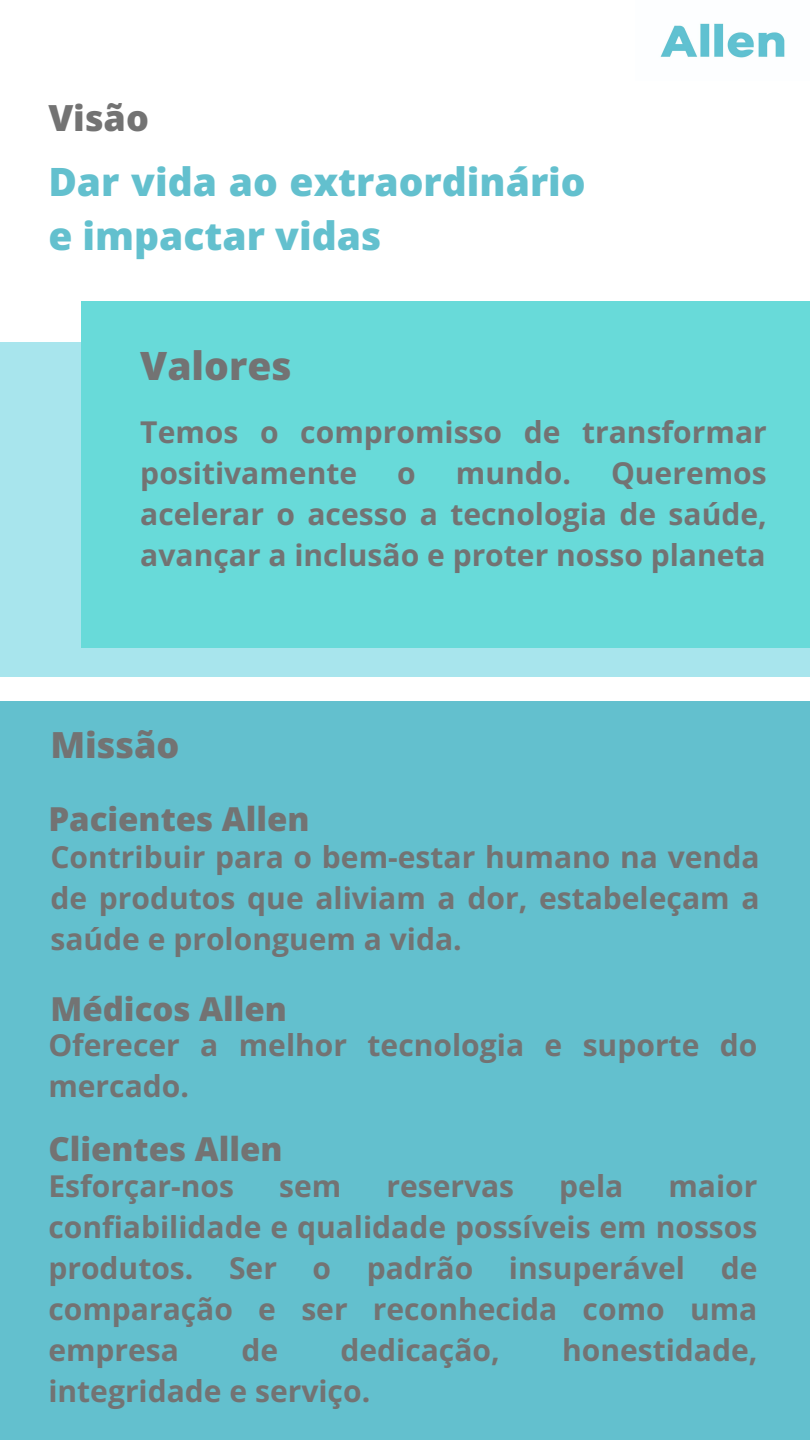
<style>
.page{position:relative;width:810px;height:1440px;background:#fff}
.page>*{position:absolute;margin:0;border:0;box-sizing:border-box;transform-origin:0 0}
.t1{font:800 39px/54px "Open Sans";color:#63c0ce}
.t2{font:800 39px "Open Sans";color:#737373}
.t3{font:800 36px "Open Sans";color:#737373}
.t4{font:800 33px "Open Sans";color:#737373}
.t5{font:700 30px/41.2px "Open Sans";color:#737373;text-align:justify}
</style>
<div class="page">
<div style="left:0;top:342px;width:810px;height:335px;background:#a8e5ed"></div>
<div style="left:81px;top:301px;width:729px;height:347px;background:#68dad9"></div>
<div style="left:0;top:702px;width:810px;height:738px;background:#63c0ce"></div>
<img style="left:660px;top:23px;width:125px;height:35px">
<p class="t3" style="left:48px;top:93px;width:102px">Visão</p>
<h1 class="t1" style="left:48px;top:154px;width:539px">Dar vida ao extraordinário e impactar vidas</h1>
<h1 class="t2" style="left:140px;top:338px;width:153px">Valores</h1>
<p class="t5" style="left:140px;top:410px;width:628px">Temos o compromisso de transformar positivamente</p>
<p class="t5" style="left:397px;top:451px;width:20px">o</p>
<p class="t5" style="left:456px;top:451px;width:117px">mundo.</p>
<p class="t5" style="left:140px;top:451px;width:628px;text-indent:471px">Queremos acelerar o acesso a tecnologia de saúde, avançar a inclusão e proter nosso planeta</p>
<p class="t3" style="left:50px;top:719px;width:131px">Missão</p>
<p class="t4" style="left:48px;top:796px;width:263px">Pacientes Allen</p>
<h1 class="t5" style="left:50px;top:835px;width:711px">Contribuir para o bem-estar humano na venda de produtos que aliviam a dor, estabeleçam a saúde e prolonguem a vida.</h1>
<p class="t4" style="left:50px;top:985px;width:238px">Médicos Allen</p>
<p class="t5" style="left:48px;top:1024px;width:711px">Oferecer a melhor tecnologia e suporte do mercado.</p>
<p class="t4" style="left:48px;top:1126px;width:236px">Clientes Allen</p>
<p class="t5" style="left:48px;top:1164px;width:187px">Esforçar-nos</p>
<p class="t5" style="left:279px;top:1164px;width:64px">sem</p>
<p class="t5" style="left:386px;top:1164px;width:129px">reservas</p>
<p class="t5" style="left:559px;top:1164px;width:66px">pela</p>
<p class="t5" style="left:48px;top:1164px;width:711px;text-indent:620px">maior confiabilidade e qualidade possíveis em nossos produtos. Ser o padrão insuperável de comparação e ser reconhecida como uma empresa</p>
<p class="t5" style="left:241px;top:1329px;width:38px">de</p>
<p class="t5" style="left:340px;top:1329px;width:161px">dedicação,</p>
<p class="t5" style="left:562px;top:1329px;width:197px">honestidade,</p>
<p class="t5" style="left:48px;top:1370px;width:323px">integridade e serviço.</p>
</div>
